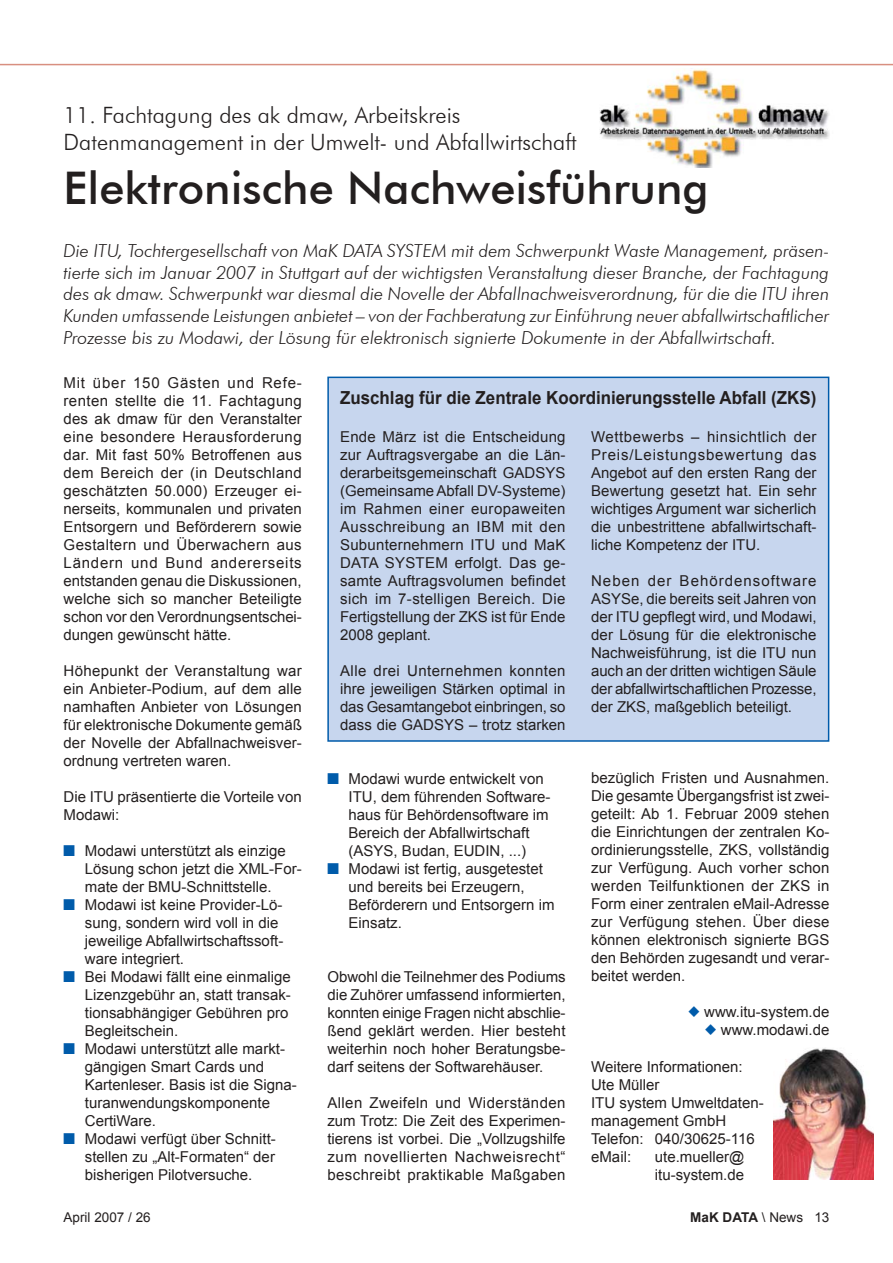
<style>
.page{position:relative;width:893px;height:1263px;background:#fff}
.page>*{position:absolute;margin:0;border:0;box-sizing:border-box;transform-origin:0 0}
.t1{font:500 45px "Futura BT";color:#231f1f}
.t2{font:300 22.5px/27px "Futura BT";color:#231f1f}
.t3{font:italic 300 18px/21.6px "Futura BT";color:#231f1f;text-align:justify}
.t4{font:700 18px "Arial";color:#231f1f;scale:.94 1}
.t5{font:15px/18px "Arial";color:#231f1f;text-align:justify}
.t6{font:700 13.5px "Arial";color:#231f1f}
.t7{font:13.5px "Arial";color:#231f1f}
.s1{font-family:"Monotype Sorts";color:#005baa}
.s2{font-style:inherit}
.s3{font-weight:400}
</style>
<div class="page">
<hr style="left:0;top:64px;width:892px;height:1px;background:#d88f80">
<img style="left:773px;top:1048px;width:100px;height:131px">
<div style="left:328px;top:377px;width:500px;height:364px;background:#c7d6ee"></div>
<div style="left:327px;top:377px;width:502px;height:365px;border:2px solid #005baa"></div>
<img style="left:599px;top:68px;width:231px;height:99px">
<h2 class="t2" style="left:64px;top:101px;width:514px">11. Fachtagung des ak dmaw, Arbeitskreis<br>Datenmanagement in der Umwelt- und Abfallwirtschaft</h2>
<h1 class="t1" style="left:64px;top:161px;width:646px">Elektronische Nachweisf¸hrung</h1>
<p class="t3" style="left:64px;top:240px;width:767px">Die ITU, Tochtergesellschaft von MaK DATA SYSTEM mit dem Schwerpunkt Waste Management, pr‰sen&shy;tierte sich im Januar 2007 in Stuttgart auf der wichtigsten Veranstaltung dieser Branche, der Fachtagung des ak dmaw. Schwerpunkt war diesmal die Novelle der Abfallnachweisverordnung, f¸r die die ITU ihren Kunden umfassende Leistungen anbietet ñ von der Fachberatung zur Einf¸hrung neuer abfallwirtschaftlicher Prozesse bis zu Modawi, der Lˆsung f¸r elektronisch signierte Dokumente in der Abfallwirtschaft.</p>
<p class="t5" style="left:64px;top:373px;width:240px">Mit ¸ber 150 G‰sten und Refe&shy;renten stellte die 11. Fachtagung des ak dmaw f¸r den Veranstalter eine besondere Herausforderung dar. Mit fast 50% Betroffenen aus dem Bereich der (in Deutschland gesch‰tzten 50.000) Erzeuger ei&shy;nerseits, kommunalen und privaten Entsorgern und Befˆrderern sowie Gestaltern und ‹berwachern aus L‰ndern und Bund andererseits entstanden genau die Diskussionen, welche sich so mancher Beteiligte schon vor den Verordnungsentschei&shy;dungen gew¸nscht h‰tte.</p>
<p class="t5" style="left:64px;top:661px;width:240px">Hˆhepunkt der Veranstaltung war ein Anbieter-Podium, auf dem alle namhaften Anbieter von Lˆsungen f¸r elektronische Dokumente gem‰fl der Novelle der Abfallnachweisver&shy;ordnung vertreten waren.</p>
<p class="t5" style="left:64px;top:787px;width:240px">Die ITU pr‰sentierte die Vorteile von<br>Modawi:</p>
<p class="t5" style="left:64px;top:841px;width:224px"><span class="s1">!</span> Modawi unterst¸tzt als einzige</p>
<p class="t5" style="left:85px;top:859px;width:218px">Lˆsung schon jetzt die XML-For-</p>
<p class="t5" style="left:85px;top:877px;width:188px">mate der BMU-Schnittstelle.</p>
<p class="t5" style="left:64px;top:895px;width:220px"><span class="s1">!</span> Modawi ist keine Provider-Lˆ-</p>
<p class="t5" style="left:85px;top:913px;width:195px">sung, sondern wird voll in die</p>
<p class="t5" style="left:85px;top:931px;width:200px">jeweilige Abfallwirtschaftssoft-</p>
<p class="t5" style="left:85px;top:949px;width:101px">ware integriert.</p>
<p class="t5" style="left:64px;top:967px;width:229px"><span class="s1">!</span> Bei Modawi f‰llt eine einmalige</p>
<p class="t5" style="left:85px;top:985px;width:207px">Lizenzgeb¸hr an, statt transak-</p>
<p class="t5" style="left:85px;top:1003px;width:205px">tionsabh‰ngiger Geb¸hren pro</p>
<p class="t5" style="left:85px;top:1021px;width:95px">Begleitschein.</p>
<p class="t5" style="left:64px;top:1039px;width:223px"><span class="s1">!</span> Modawi unterst¸tzt alle markt-</p>
<p class="t5" style="left:85px;top:1057px;width:181px">g‰ngigen Smart Cards und</p>
<p class="t5" style="left:85px;top:1075px;width:213px">Kartenleser. Basis ist die Signa-</p>
<p class="t5" style="left:85px;top:1093px;width:187px">turanwendungskomponente</p>
<p class="t5" style="left:85px;top:1111px;width:73px">CertiWare.</p>
<p class="t5" style="left:64px;top:1129px;width:214px"><span class="s1">!</span> Modawi verf¸gt ¸ber Schnitt-</p>
<p class="t5" style="left:85px;top:1147px;width:192px">stellen zu ÑAlt-Formatenì der</p>
<p class="t5" style="left:85px;top:1165px;width:169px">bisherigen Pilotversuche.</p>
<p class="t4" style="left:340px;top:387px;width:508px">Zuschlag f¸r die Zentrale Koordinierungsstelle Abfall (ZKS)</p>
<p class="t5" style="left:340px;top:428px;width:227px">Ende M‰rz ist die Entscheidung zur Auftragsvergabe an die L‰n&shy;derarbeitsgemeinschaft GADSYS (Gemeinsame Abfall DV-Systeme) im Rahmen einer europaweiten Ausschreibung an IBM mit den Subunternehmern ITU und MaK DATA SYSTEM erfolgt. Das ge&shy;samte Auftragsvolumen be<span class="s2">fi</span>ndet sich im 7-stelligen Bereich. Die Fertigstellung der ZKS ist f¸r Ende 2008 geplant.</p>
<p class="t5" style="left:340px;top:662px;width:227px">Alle drei Unternehmen konnten ihre jeweiligen St‰rken optimal in das Gesamtangebot einbringen, so dass die GADSYS ñ trotz starken</p>
<p class="t5" style="left:591px;top:428px;width:227px">Wettbewerbs ñ hinsichtlich der Preis/Leistungsbewertung das Angebot auf den ersten Rang der Bewertung gesetzt hat. Ein sehr wichtiges Argument war sicherlich die unbestrittene abfallwirtschaft&shy;liche Kompetenz der ITU.</p>
<p class="t5" style="left:591px;top:572px;width:227px">Neben der Behˆrdensoftware ASYSe, die bereits seit Jahren von der ITU gep<span class="s2">fl</span>egt wird, und Modawi, der Lˆsung f¸r die elektronische Nachweisf¸hrung, ist die ITU nun auch an der dritten wichtigen S‰ule der abfallwirtschaftlichen Prozesse, der ZKS, maflgeblich beteiligt.</p>
<p class="t5" style="left:591px;top:769px;width:240px">bez¸glich Fristen und Ausnahmen.<br>Die gesamte ‹bergangsfrist ist zwei&shy;geteilt: Ab 1. Februar 2009 stehen die Einrichtungen der zentralen Ko&shy;ordinierungsstelle, ZKS, vollst‰ndig zur Verf¸gung. Auch vorher schon werden Teilfunktionen der ZKS in Form einer zentralen eMail-Adresse zur Verf¸gung stehen. ‹ber diese kˆnnen elektronisch signierte BGS den Behˆrden zugesandt und verar&shy;beitet werden.</p>
<p class="t5" style="left:327px;top:769px;width:218px"><span class="s1">!</span> Modawi wurde entwickelt von</p>
<p class="t5" style="left:348px;top:787px;width:203px">ITU, dem f¸hrenden Software-</p>
<p class="t5" style="left:348px;top:805px;width:202px">haus f¸r Behˆrdensoftware im</p>
<p class="t5" style="left:348px;top:823px;width:182px">Bereich der Abfallwirtschaft</p>
<p class="t5" style="left:348px;top:841px;width:179px">(ASYS, Budan, EUDIN, ...)</p>
<p class="t5" style="left:327px;top:859px;width:217px"><span class="s1">!</span> Modawi ist fertig, ausgetestet</p>
<p class="t5" style="left:348px;top:877px;width:177px">und bereits bei Erzeugern,</p>
<p class="t5" style="left:348px;top:895px;width:207px">Befˆrderern und Entsorgern im</p>
<p class="t5" style="left:348px;top:913px;width:55px">Einsatz.</p>
<p class="t5" style="left:327px;top:967px;width:240px">Obwohl die Teilnehmer des Podiums die Zuhˆrer umfassend informierten, konnten einige Fragen nicht abschlie&shy;flend gekl‰rt werden. Hier besteht weiterhin noch hoher Beratungsbe&shy;darf seitens der Softwareh‰user.</p>
<p class="t5" style="left:327px;top:1093px;width:240px">Allen Zweifeln und Widerst‰nden zum Trotz: Die Zeit des Experimen&shy;tierens ist vorbei. Die ÑVollzugshilfe zum novellierten Nachweisrechtì beschreibt praktikable Maflgaben</p>
<p class="t5" style="left:688px;top:1002px;width:143px;text-align:right"><span class="s1">#</span> www.itu-system.de <span class="s1">#</span> www.modawi.de</p>
<p class="t5" style="left:591px;top:1058px;width:174px;text-align:left">Weitere Informationen:<br>Ute M¸ller<br>ITU system Umweltdaten&shy;management GmbH<br>Telefon: 040/30625-116 eMail:</p>
<p class="t5" style="left:655px;top:1148px;width:91px">ute.mueller@ itu-system.de</p>
<p class="t7" style="left:64px;top:1209px;width:89px">April 2007 / 26</p>
<p class="t6" style="left:690px;top:1209px;width:141px">MaK DATA <span class="s3">\ News 13</span></p>
</div>
